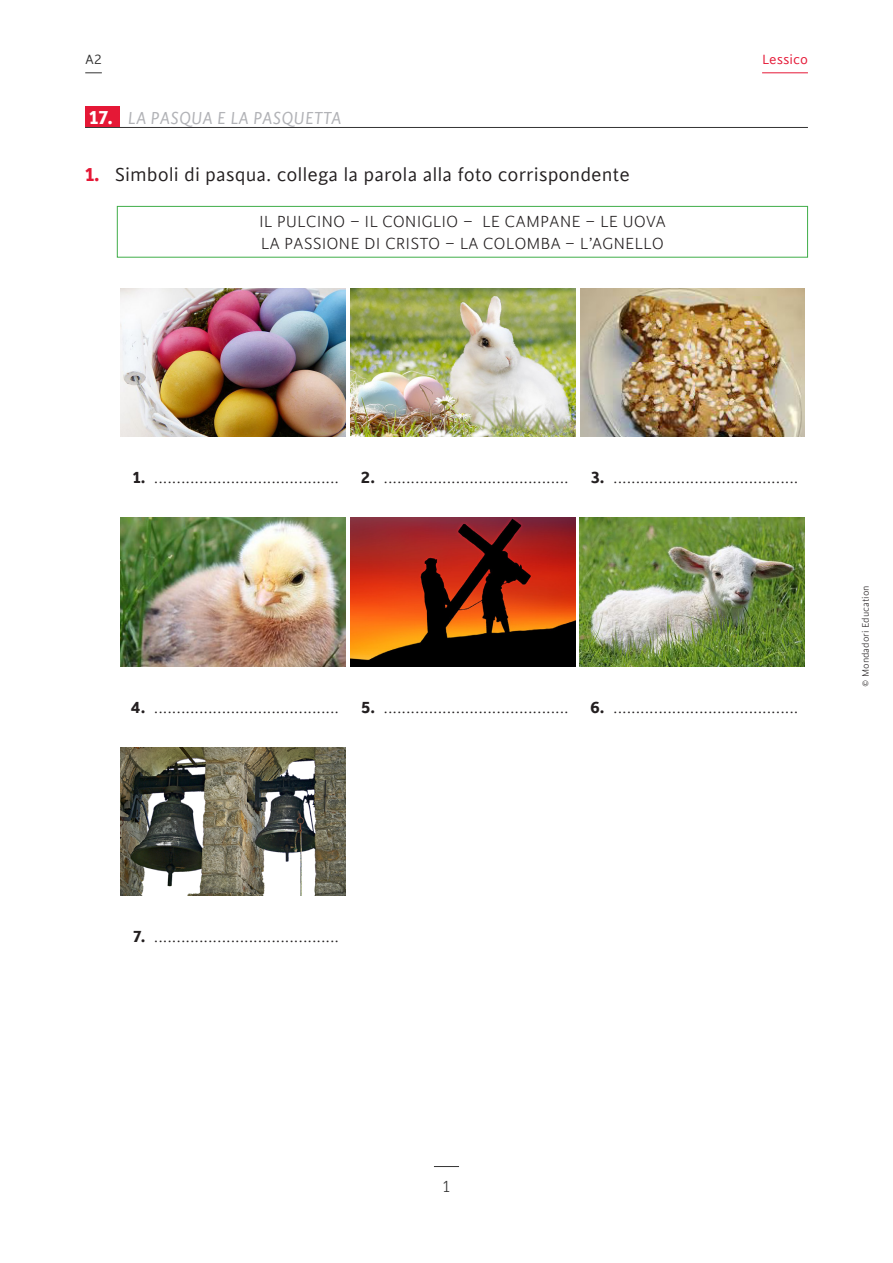
<style>
.page{position:relative;width:893px;height:1263px;background:#fff}
.page>*{position:absolute;margin:0;border:0;box-sizing:border-box;transform-origin:0 0}
.t1{font:21px "Cinta";color:#231f20}
.t2{font:italic 19.5px "Cinta";color:#b2b3b7}
.Elenco_123{font:300 18px/21.6px "Cinta";color:#231f20}
.Numero_pagina{font:300 18px "Cinta";color:#333}
.t3{font:15px "Cinta";color:#e51836}
.t4{font:15px "Cinta";color:#333}
.t5{font:300 10.5px "Cinta";color:#231f20}
.s1{font-weight:700;font-style:normal;font-size:21px;color:#fff}
.s2{font-weight:700;color:#e51836}
.s3{font-weight:700}
</style>
<div class="page">
<svg style="left:434px;top:1166px;width:25px;height:1px"></svg>
<hr style="left:762px;top:72px;width:46px;height:1px;background:#e51836">
<svg style="left:85px;top:72px;width:17px;height:1px"></svg>
<hr style="left:85px;top:127px;width:723px;height:1px;background:#333">
<div style="left:85px;top:106px;width:34px;height:21px;background:#e51836"></div>
<div style="left:117px;top:206px;width:691px;height:52px;border:1px solid #40ae49"></div>
<img style="left:120px;top:288px;width:225px;height:149px">
<img style="left:350px;top:288px;width:225px;height:149px">
<img style="left:580px;top:288px;width:225px;height:149px">
<img style="left:120px;top:518px;width:225px;height:148px">
<img style="left:350px;top:518px;width:225px;height:148px">
<img style="left:580px;top:518px;width:225px;height:148px">
<img style="left:120px;top:747px;width:225px;height:149px">
<p class="t4" style="left:85px;top:51px;width:18px">A2</p>
<p class="t3" style="left:762px;top:51px;width:47px">Lessico</p>
<p class="t2" style="left:89px;top:107px;width:254px"><span class="s1">17.</span> LA PASQUA E LA PASQUETTA</p>
<p class="t1" style="left:85px;top:163px;width:546px"><span class="s2">1.</span> Simboli di pasqua. collega la parola alla foto corrispondente</p>
<p class="Elenco_123" style="left:259px;top:211px;width:408px">IL PULCINO – IL CONIGLIO – LE CAMPANE – LE UOVA<br>LA PASSIONE DI CRISTO – LA COLOMBA – L’AGNELLO</p>
<p class="Elenco_123" style="left:133px;top:467px;width:208px"><span class="s3">1.</span> .........................................</p>
<p class="Elenco_123" style="left:361px;top:467px;width:209px"><span class="s3">2.</span> .........................................</p>
<p class="Elenco_123" style="left:591px;top:467px;width:209px"><span class="s3">3.</span> .........................................</p>
<p class="Elenco_123" style="left:131px;top:697px;width:210px"><span class="s3">4.</span> .........................................</p>
<p class="Elenco_123" style="left:361px;top:697px;width:209px"><span class="s3">5.</span> .........................................</p>
<p class="Elenco_123" style="left:590px;top:697px;width:210px"><span class="s3">6.</span> .........................................</p>
<p class="t5" style="left:860px;top:687px;width:103px;rotate:-90deg">© Mondadori Education</p>
<p class="Elenco_123" style="left:133px;top:926px;width:207px"><span class="s3">7.</span> .........................................</p>
<p class="Numero_pagina" style="left:443px;top:1177px;width:9px">1</p>
</div>
